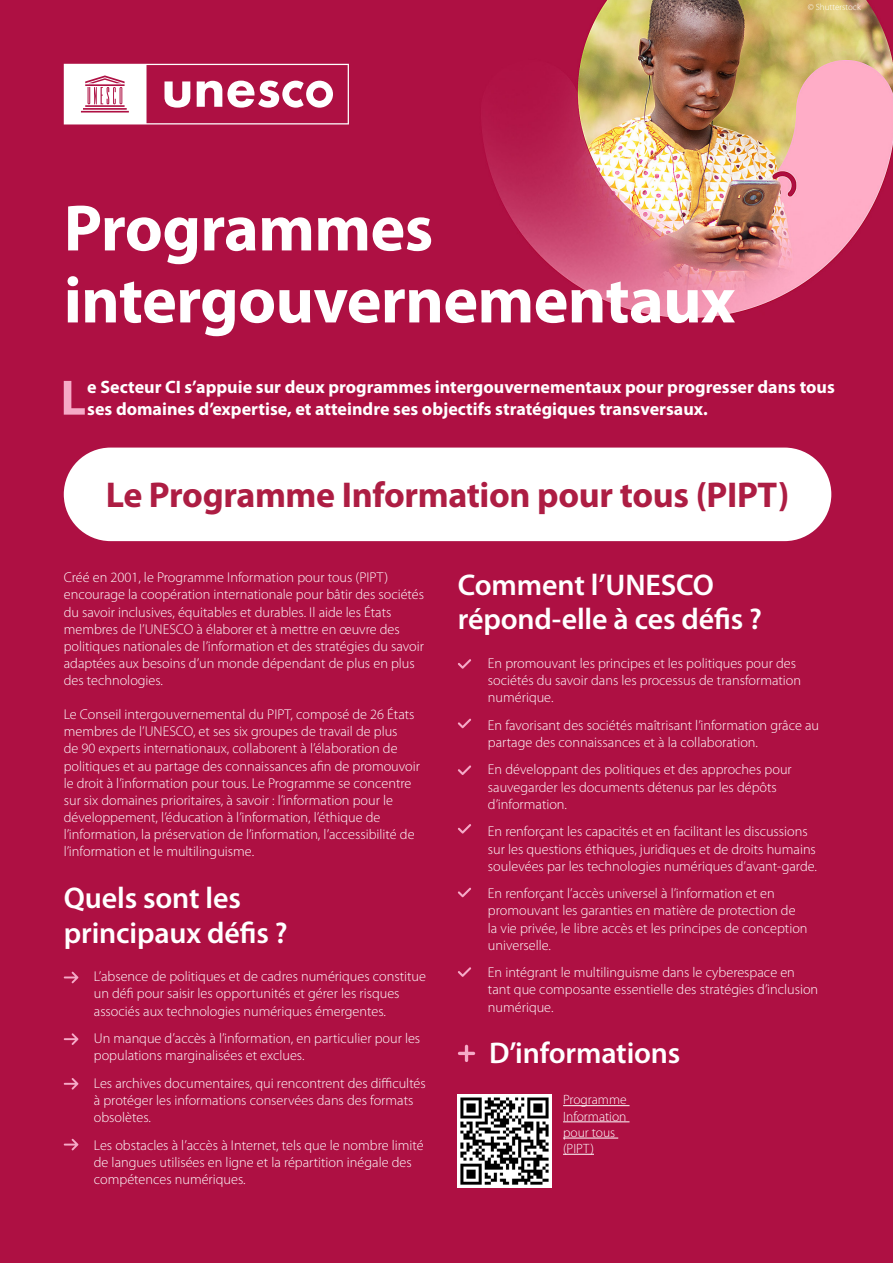
<style>
.page{position:relative;width:893px;height:1263px;background:#fff}
.page>*{position:absolute;margin:0;border:0;box-sizing:border-box;transform-origin:0 0}
.CL_title{font:700 66px/72px "Myriad Pro";letter-spacing:-.01em;color:#fff}
.CL_cover_body_intro{font:700 50.1px "Myriad Pro";color:#f5aac7}
.CL_title-2{font:700 36px "Myriad Pro";letter-spacing:-.01em;color:#ad1d43}
.CL_h1{font:600 30px/34.5px "Myriad Pro";letter-spacing:-.005em;color:#fff}
.CL_cover_body_intro-2{font:700 18px/21.6px "Myriad Pro";color:#fff}
.CI_body_bullets{font:300 14.25px/17.1px "Myriad Pro";color:#fff}
.CI_body{font:300 14.25px/17.1px "Myriad Pro";color:#fff}
.CI_QR_code{font:300 13.5px/16.2px "Myriad Pro";color:#fff}
.CI_photo_credit{font:300 9px "Myriad Pro";color:#fff}
</style>
<div class="page">
<img style="left:0;top:0;width:893px;height:1263px">
<svg style="left:64px;top:64px;width:285px;height:60px"></svg>
<div style="left:64px;top:448px;width:767px;height:93px;background:#fff;border-radius:47px"></div>
<svg style="left:458px;top:659px;width:13px;height:10px"></svg>
<svg style="left:458px;top:719px;width:13px;height:9px"></svg>
<svg style="left:458px;top:765px;width:13px;height:10px"></svg>
<svg style="left:458px;top:824px;width:13px;height:10px"></svg>
<svg style="left:458px;top:888px;width:13px;height:9px"></svg>
<svg style="left:458px;top:967px;width:13px;height:10px"></svg>
<svg style="left:64px;top:972px;width:14px;height:11px"></svg>
<svg style="left:64px;top:1033px;width:14px;height:12px"></svg>
<svg style="left:64px;top:1078px;width:14px;height:11px"></svg>
<svg style="left:64px;top:1139px;width:14px;height:11px"></svg>
<hr style="left:563px;top:1105px;width:67px;height:1px;background:#fff">
<hr style="left:563px;top:1121px;width:66px;height:1px;background:#fff">
<hr style="left:563px;top:1138px;width:55px;height:1px;background:#fff">
<hr style="left:563px;top:1154px;width:31px;height:1px;background:#fff">
<svg style="left:458px;top:1045px;width:17px;height:17px"></svg>
<img style="left:458px;top:1094px;width:93px;height:94px">
<p class="CI_photo_credit" style="left:808px;top:2px;width:55px">© Shutterstock</p>
<p class="CL_title" style="left:64px;top:190px;width:673px">Programmes intergouvernementaux</p>
<p class="CL_cover_body_intro" style="left:60px;top:365px;width:27px">L</p>
<p class="CL_cover_body_intro-2" style="left:87px;top:376px;width:749px">e Secteur CI s’appuie sur deux programmes intergouvernementaux pour progresser dans tous ses domaines d’expertise, et atteindre ses objectifs stratégiques transversaux.</p>
<p class="CL_title-2" style="left:106px;top:471px;width:685px">Le Programme Information pour tous (PIPT)</p>
<p class="CI_body" style="left:64px;top:569px;width:362px">Créé en 2001, le Programme Information pour tous (PIPT) encourage la coopération internationale pour bâtir des sociétés du savoir inclusives, équitables et durables. Il aide les États membres de l’UNESCO à élaborer et à mettre en œuvre des politiques nationales de l’information et des stratégies du savoir adaptées aux besoins d’un monde dépendant de plus en plus des technologies.</p>
<p class="CI_body" style="left:64px;top:706px;width:358px">Le Conseil intergouvernemental du PIPT, composé de 26 États membres de l’UNESCO, et ses six groupes de travail de plus<br>de 90 experts internationaux, collaborent à l’élaboration de politiques et au partage des connaissances afin de promouvoir le droit à l’information pour tous. Le Programme se concentre sur six domaines prioritaires, à savoir : l’information pour le développement, l’éducation à l’information, l’éthique de l’information, la préservation de l’information, l’accessibilité de l’information et le multilinguisme.</p>
<p class="CL_h1" style="left:64px;top:880px;width:225px">Quels sont les principaux défis ?</p>
<p class="CI_body_bullets" style="left:94px;top:968px;width:334px">L’absence de politiques et de cadres numériques constitue un défi pour saisir les opportunités et gérer les risques associés aux technologies numériques émergentes.</p>
<p class="CI_body_bullets" style="left:94px;top:1030px;width:328px">Un manque d’accès à l’information, en particulier pour les populations marginalisées et exclues.</p>
<p class="CI_body_bullets" style="left:94px;top:1075px;width:333px">Les archives documentaires, qui rencontrent des difficultés à protéger les informations conservées dans des formats obsolètes.</p>
<p class="CI_body_bullets" style="left:94px;top:1136px;width:331px">Les obstacles à l’accès à Internet, tels que le nombre limité de langues utilisées en ligne et la répartition inégale des compétences numériques.</p>
<p class="CL_h1" style="left:458px;top:566px;width:306px">Comment l’UNESCO répond-elle à ces défis ?</p>
<p class="CI_body_bullets" style="left:488px;top:654px;width:315px">En promouvant les principes et les politiques pour des sociétés du savoir dans les processus de transformation numérique.</p>
<p class="CI_body_bullets" style="left:488px;top:716px;width:333px">En favorisant des sociétés maîtrisant l’information grâce au partage des connaissances et à la collaboration.</p>
<p class="CI_body_bullets" style="left:488px;top:761px;width:305px">En développant des politiques et des approches pour sauvegarder les documents détenus par les dépôts d’information.</p>
<p class="CI_body_bullets" style="left:488px;top:823px;width:331px">En renforçant les capacités et en facilitant les discussions sur les questions éthiques, juridiques et de droits humains soulevées par les technologies numériques d’avant-garde.</p>
<p class="CI_body_bullets" style="left:488px;top:885px;width:321px">En renforçant l’accès universel à l’information et en promouvant les garanties en matière de protection de la vie privée, le libre accès et les principes de conception universelle.</p>
<p class="CI_body_bullets" style="left:488px;top:964px;width:332px">En intégrant le multilinguisme dans le cyberespace en tant que composante essentielle des stratégies d’inclusion numérique.</p>
<p class="CL_h1" style="left:489px;top:1035px;width:193px">D’informations</p>
<p class="CI_QR_code" style="left:563px;top:1091px;width:65px">Programme<br>Information pour tous (PIPT)</p>
</div>
